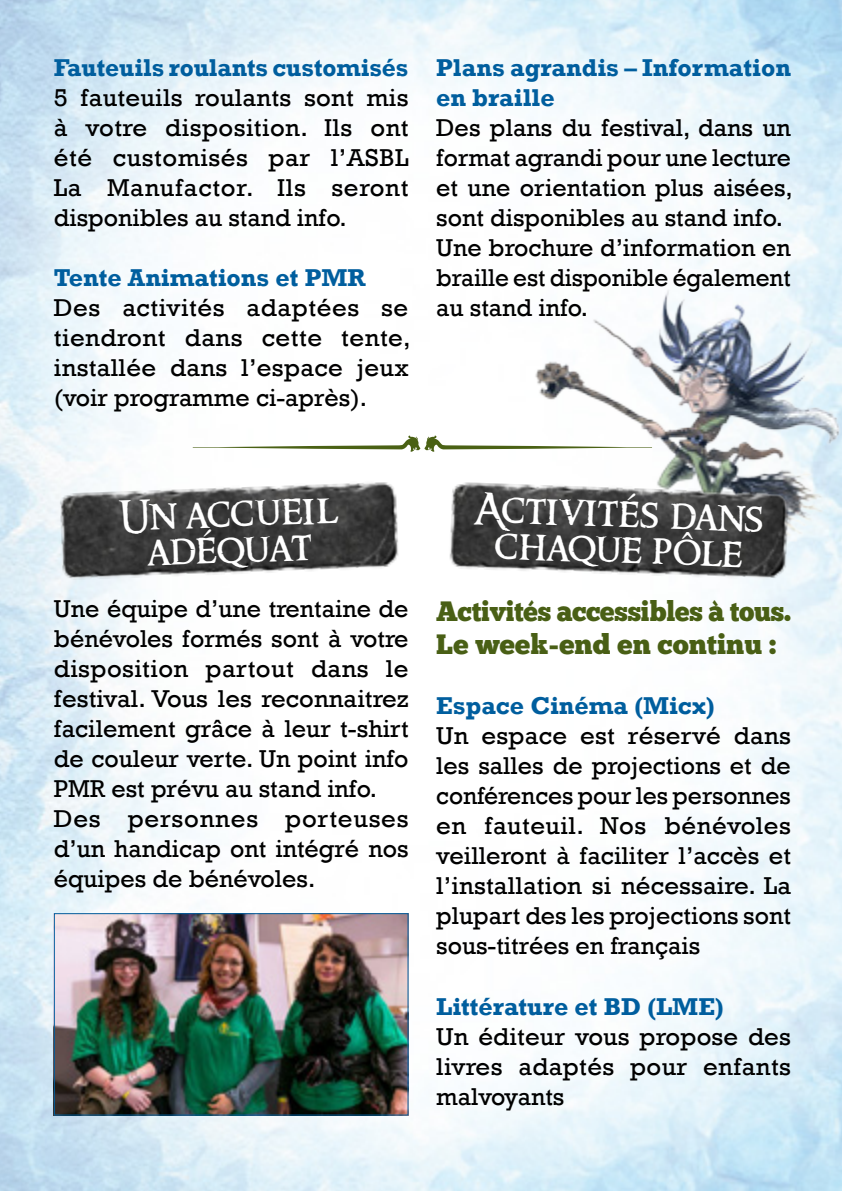
<style>
.page{position:relative;width:842px;height:1191px;background:#fff}
.page>*{position:absolute;margin:0;border:0;box-sizing:border-box;transform-origin:0 0}
.t1{font:500 40px/36px "Ringbearer";color:#fff;text-align:center}
.Texte_courant_justif{font:28px/33.6px "Chunk Five";letter-spacing:-.01em;color:#495f15;scale:.95 1}
.Texte_courant_justif-2{font:25px/30px "Rockwell";color:#000;text-align:justify}
.Texte_courant_justif-3{font:700 25px/30px "Rockwell";color:#005e9e}
.s1{font-size:32px}
.s2{font-size:44px}
</style>
<div class="page">
<img style="left:0;top:0;width:842px;height:1191px">
<img style="left:36px;top:461px;width:385px;height:138px">
<img style="left:56px;top:915px;width:350px;height:198px">
<div style="left:54px;top:913px;width:354px;height:202px;border:1px solid #005e9e"></div>
<svg style="left:193px;top:435px;width:335px;height:17px"></svg>
<img style="left:528px;top:283px;width:314px;height:262px">
<img style="left:426px;top:461px;width:384px;height:138px">
<p class="Texte_courant_justif-3" style="left:54px;top:52px;width:356px">Fauteuils roulants customisés</p>
<p class="Texte_courant_justif-2" style="left:54px;top:83px;width:356px">5 fauteuils roulants sont mis à votre disposition. Ils ont été customisés par l’ASBL La Manufactor. Ils seront disponibles au stand info.</p>
<p class="Texte_courant_justif-3" style="left:54px;top:262px;width:313px">Tente Animations et PMR</p>
<p class="Texte_courant_justif-2" style="left:54px;top:293px;width:358px">Des activités adaptées se tiendront dans cette tente, installée dans l’espace jeux (voir programme ci-après).</p>
<p class="Texte_courant_justif-3" style="left:436px;top:52px;width:356px">Plans agrandis – Information en braille</p>
<p class="Texte_courant_justif-2" style="left:436px;top:113px;width:358px">Des plans du festival, dans un format agrandi pour une lecture et une orientation plus aisées, sont disponibles au stand info.</p>
<p class="Texte_courant_justif-2" style="left:436px;top:233px;width:356px">Une brochure d’information en braille est disponible également au stand info.</p>
<p class="t1" style="left:118px;top:501px;width:221px;rotate:-2deg"><span class="s1">U</span>n accue<span class="s2">i</span>l adéquat</p>
<p class="t1" style="left:474px;top:492px;width:292px;rotate:2deg">Act<span class="s2">i</span>v<span class="s2">i</span>tés dans chaque pôle</p>
<p class="Texte_courant_justif-2" style="left:54px;top:594px;width:356px">Une équipe d’une trentaine de bénévoles formés sont à votre disposition partout dans le festival. Vous les reconnaitrez facilement grâce à leur t-shirt de couleur verte. Un point info PMR est prévu au stand info.</p>
<p class="Texte_courant_justif-2" style="left:54px;top:804px;width:356px">Des personnes porteuses d’un handicap ont intégré nos équipes de bénévoles.</p>
<p class="Texte_courant_justif" style="left:436px;top:594px;width:375px">Activités accessibles à tous.<br>Le week-end en continu :</p>
<p class="Texte_courant_justif-3" style="left:436px;top:691px;width:280px">Espace Cinéma (Micx)</p>
<p class="Texte_courant_justif-2" style="left:436px;top:721px;width:356px">Un espace est réservé dans les salles de projections et de conférences pour les personnes en fauteuil. Nos bénévoles veilleront à faciliter l’accès et l’installation si nécessaire. La plupart des les projections sont sous-titrées en français</p>
<p class="Texte_courant_justif-3" style="left:436px;top:991px;width:289px">Littérature et BD (LME)</p>
<p class="Texte_courant_justif-2" style="left:436px;top:1021px;width:356px">Un éditeur vous propose des livres adaptés pour enfants malvoyants</p>
</div>
